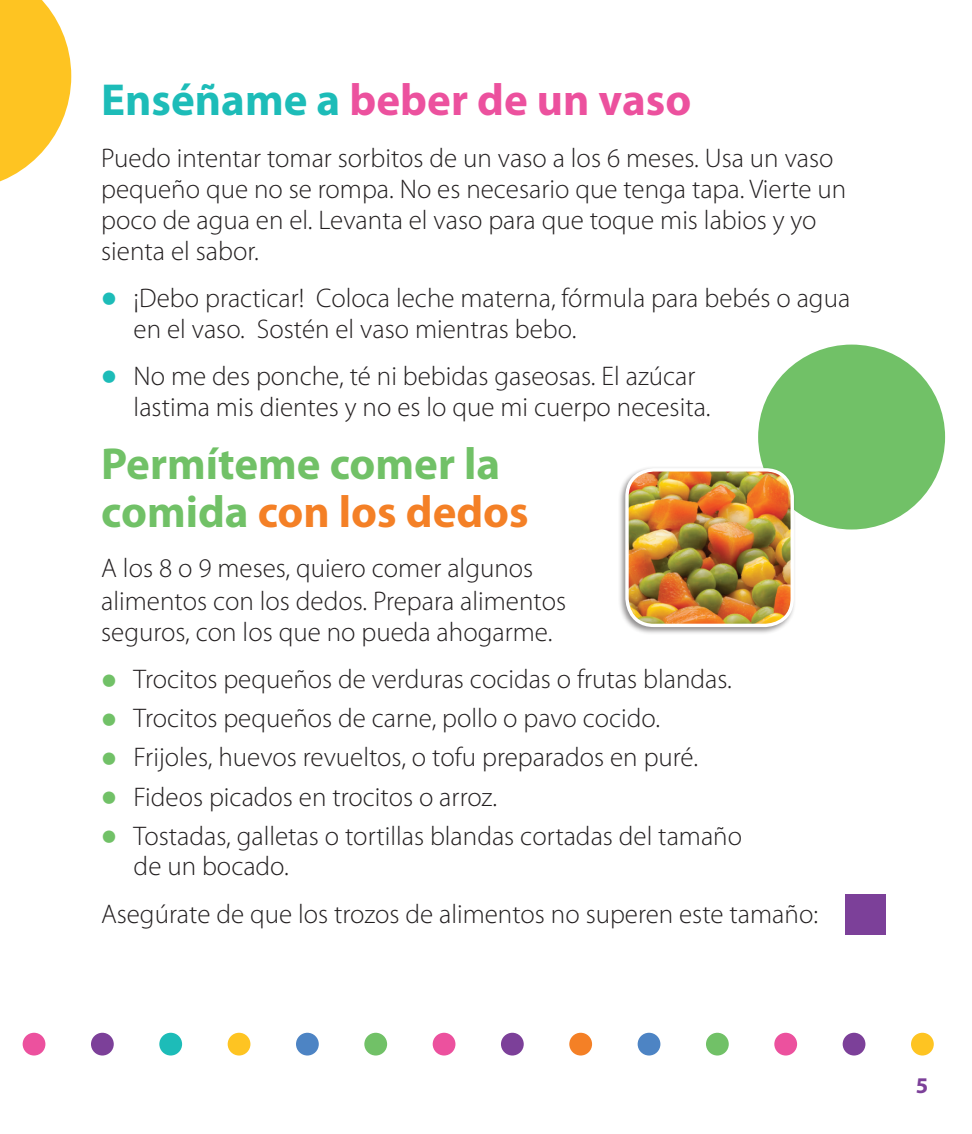
<style>
.page{position:relative;width:972px;height:1134px;background:#fff}
.page>*{position:absolute;margin:0;border:0;box-sizing:border-box;transform-origin:0 0}
.t1{font:700 45px/47.2px "Myriad Pro";color:#71c167}
.t2{font:700 45px "Myriad Pro";color:#ec519e}
.t3{font:300 27px/31.1px "Myriad Pro";color:#231f20}
.t4{font:700 22.5px "Myriad Pro";color:#7c4099}
.s1{color:#1dbcb8}
.s2{font-weight:700;font-size:47.25px;color:#1dbcb8}
.s3{color:#f48026}
.s4{font-weight:700;font-size:47.25px;color:#71c167}
</style>
<div class="page">
<svg style="left:0;top:0;width:71px;height:182px"></svg>
<div style="left:758px;top:345px;width:187px;height:185px;background:#71c167;border-radius:50%"></div>
<div style="left:433px;top:1033px;width:22px;height:23px;background:#ec519e;border-radius:50%"></div>
<div style="left:159px;top:1033px;width:23px;height:23px;background:#1dbcb8;border-radius:50%"></div>
<div style="left:364px;top:1033px;width:23px;height:23px;background:#71c167;border-radius:50%"></div>
<div style="left:228px;top:1033px;width:22px;height:23px;background:#fec422;border-radius:50%"></div>
<div style="left:91px;top:1033px;width:23px;height:23px;background:#7c4099;border-radius:50%"></div>
<div style="left:296px;top:1033px;width:23px;height:23px;background:#4d84c4;border-radius:50%"></div>
<div style="left:23px;top:1033px;width:22px;height:23px;background:#ec519e;border-radius:50%"></div>
<div style="left:911px;top:1033px;width:23px;height:23px;background:#fec422;border-radius:50%"></div>
<div style="left:638px;top:1033px;width:22px;height:23px;background:#4d84c4;border-radius:50%"></div>
<div style="left:843px;top:1033px;width:22px;height:23px;background:#7c4099;border-radius:50%"></div>
<div style="left:706px;top:1033px;width:23px;height:23px;background:#71c167;border-radius:50%"></div>
<div style="left:569px;top:1033px;width:23px;height:23px;background:#f48026;border-radius:50%"></div>
<div style="left:774px;top:1033px;width:23px;height:23px;background:#ec519e;border-radius:50%"></div>
<div style="left:501px;top:1033px;width:23px;height:23px;background:#7c4099;border-radius:50%"></div>
<div style="left:845px;top:894px;width:40px;height:41px;background:#7c4099"></div>
<div style="left:617px;top:466px;width:179px;height:169px;background:#231f20;opacity:.5"></div>
<img style="left:627px;top:470px;width:165px;height:155px">
<div style="left:625px;top:468px;width:169px;height:159px;border:3px solid #fff;border-radius:27px"></div>
<p class="t2" style="left:101px;top:70px;width:592px"><span class="s1">Enséñame a</span> beber de un vaso</p>
<p class="t3" style="left:101px;top:142px;width:747px">Puedo intentar tomar sorbitos de un vaso a los 6 meses. Usa un vaso pequeño que no se rompa. No es necesario que tenga tapa. Vierte un poco de agua en el. Levanta el vaso para que toque mis labios y yo sienta el sabor.</p>
<p class="t3" style="left:134px;top:282px;width:718px;text-indent:-32px"><span class="s2">•</span> ¡Debo practicar! Coloca leche materna, fórmula para bebés o agua en el vaso. Sostén el vaso mientras bebo.</p>
<p class="t3" style="left:134px;top:360px;width:579px;text-indent:-32px"><span class="s2">•</span> No me des ponche, té ni bebidas gaseosas. El azúcar lastima mis dientes y no es lo que mi cuerpo necesita.</p>
<p class="t1" style="left:101px;top:439px;width:429px">Permíteme comer la comida <span class="s3">con los dedos</span></p>
<p class="t3" style="left:101px;top:550px;width:466px;line-height:33.8px">A los 8 o 9 meses, quiero comer algunos alimentos con los dedos. Prepara alimentos</p>
<p class="t3" style="left:101px;top:616px;width:453px">seguros, con los que no pueda ahogarme.</p>
<p class="t3" style="left:101px;top:664px;width:632px"><span class="s4">•</span> Trocitos pequeños de verduras cocidas o frutas blandas.</p>
<p class="t3" style="left:101px;top:703px;width:560px"><span class="s4">•</span> Trocitos pequeños de carne, pollo o pavo cocido.</p>
<p class="t3" style="left:101px;top:742px;width:598px"><span class="s4">•</span> Frijoles, huevos revueltos, o tofu preparados en puré.</p>
<p class="t3" style="left:101px;top:781px;width:397px"><span class="s4">•</span> Fideos picados en trocitos o arroz.</p>
<p class="t3" style="left:134px;top:820px;width:610px;text-indent:-32px"><span class="s4">•</span> Tostadas, galletas o tortillas blandas cortadas del tamaño de un bocado.</p>
<p class="t3" style="left:101px;top:898px;width:718px">Asegúrate de que los trozos de alimentos no superen este tamaño:</p>
<p class="t4" style="left:916px;top:1071px;width:14px">5</p>
</div>
